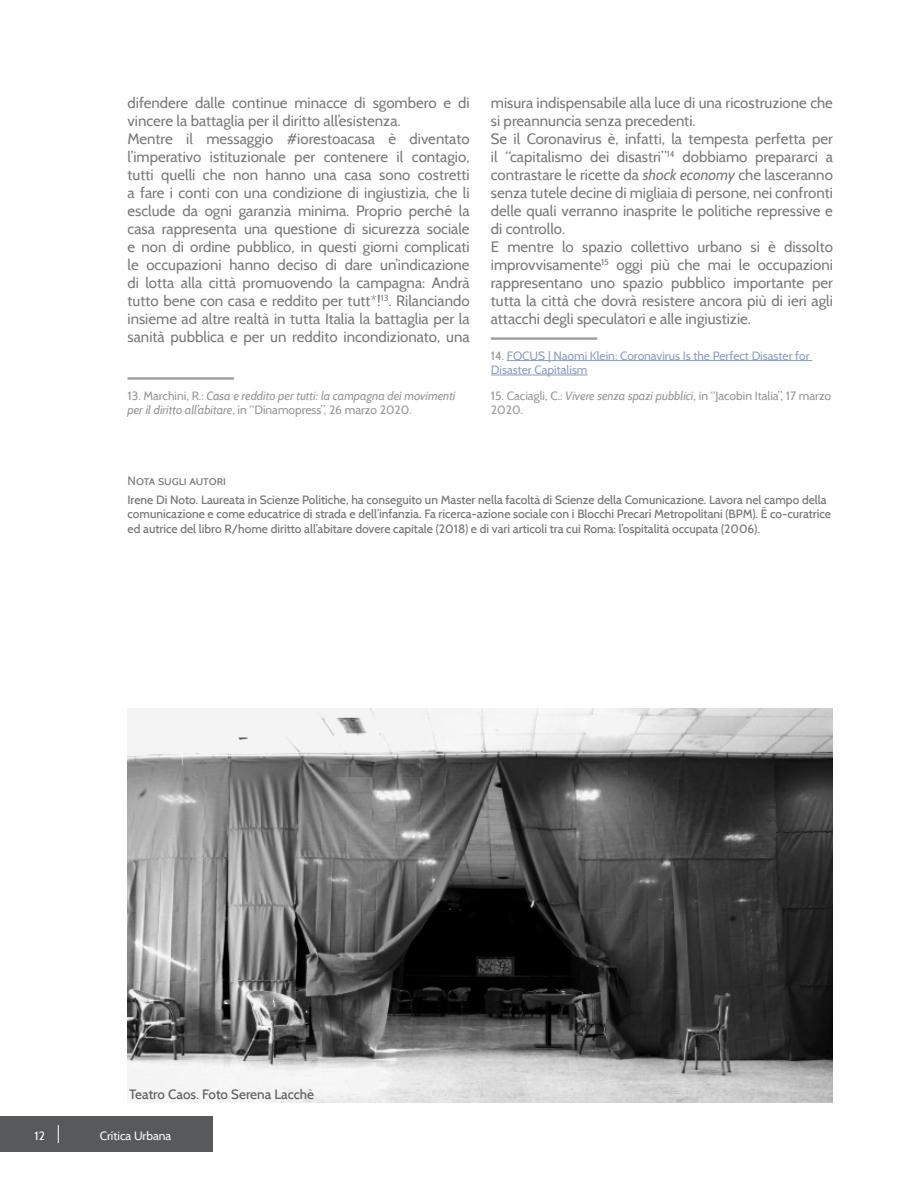
<style>
.page{position:relative;width:918px;height:1188px;background:#fff}
.page>*{position:absolute;margin:0;border:0;box-sizing:border-box;transform-origin:0 0}
.t1{font:15px/18px "Cabin";color:#77787b}
.t2{font:500 13.5px "Cabin";color:#636466}
.t3{font:500 12px/14.4px "Cabin";color:#77787b}
.t4{font:italic 12px/14.4px "Cabin";color:#939598}
.t5{font:12px/14.4px "Cabin";color:#879bc6}
.t6{font:12px/14.4px "Cabin";color:#939598}
.t7{font:12px "Cabin";color:#fff}
.t8{font:12px "Cabin";color:#77787b}
.s1{font-style:normal}
.s2{font-style:italic}
.s3{color:#939598}
</style>
<div class="page">
<div style="left:0;top:1116px;width:213px;height:36px;background:#58595b"></div>
<svg style="left:58px;top:1125px;width:1px;height:18px"></svg>
<hr style="left:128px;top:378px;width:106px;height:1px;background:#797a7d">
<hr style="left:128px;top:379px;width:106px;height:1px;background:#797a7d">
<hr style="left:491px;top:338px;width:106px;height:1px;background:#797a7d">
<hr style="left:491px;top:339px;width:106px;height:1px;background:#797a7d">
<hr style="left:507px;top:360px;width:305px;height:1px;background:#879bc6">
<hr style="left:491px;top:375px;width:97px;height:1px;background:#879bc6">
<img style="left:128px;top:709px;width:705px;height:394px">
<p class="t1" style="left:128px;top:94px;width:344px">difendere dalle continue minacce di sgombero e di vincere la battaglia per il diritto all’esistenza.<br>Mentre il messaggio #iorestoacasa è diventato l’imperativo istituzionale per contenere il contagio, tutti quelli che non hanno una casa sono costretti a fare i conti con una condizione di ingiustizia, che li esclude da ogni garanzia minima. Proprio perché la casa rappresenta una questione di sicurezza sociale e non di ordine pubblico, in questi giorni complicati le occupazioni hanno deciso di dare un’indicazione di lotta alla città promuovendo la campagna: Andrà tutto bene con casa e reddito per tutt*!<sup>13</sup>. Rilanciando insieme ad altre realtà in tutta Italia la battaglia per la sanità pubblica e per un reddito incondizionato, una</p>
<p class="t4" style="left:128px;top:388px;width:329px"><span class="s1">13. Marchini, R.:</span> Casa e reddito per tutti: la campagna dei movimenti per il diritto all’abitare<span class="s1">, in “Dinamopress”, 26 marzo 2020.</span></p>
<p class="t1" style="left:491px;top:94px;width:344px">misura indispensabile alla luce di una ricostruzione che si preannuncia senza precedenti.<br>Se il Coronavirus è, infatti, la tempesta perfetta per il “capitalismo dei disastri”<sup>14</sup> dobbiamo prepararci a contrastare le ricette da <span class="s2">shock economy</span> che lasceranno senza tutele decine di migliaia di persone, nei confronti delle quali verranno inasprite le politiche repressive e di controllo.<br>E mentre lo spazio collettivo urbano si è dissolto improvvisamente<sup>15</sup> oggi più che mai le occupazioni rappresentano uno spazio pubblico importante per tutta la città che dovrà resistere ancora più di ieri agli attacchi degli speculatori e alle ingiustizie.</p>
<p class="t5" style="left:491px;top:348px;width:320px"><span class="s3">14.</span> FOCUS | Naomi Klein: Coronavirus Is the Perfect Disaster for<br>Disaster Capitalism</p>
<p class="t6" style="left:491px;top:388px;width:342px">15. Caciagli, C.: <span class="s2">Vivere senza spazi pubblici</span>, in “Jacobin Italia”, 17 marzo<br>2020.</p>
<p class="t8" style="left:128px;top:474px;width:100px">Nota sugli autori</p>
<p class="t3" style="left:128px;top:493px;width:705px">Irene Di Noto. Laureata in Scienze Politiche, ha conseguito un Master nella facoltà di Scienze della Comunicazione. Lavora nel campo della comunicazione e come educatrice di strada e dell’infanzia. Fa ricerca-azione sociale con i Blocchi Precari Metropolitani (BPM). Ê co-curatrice ed autrice del libro R/home diritto all’abitare dovere capitale (2018) e di vari articoli tra cui Roma: l’ospitalità occupata (2006).</p>
<p class="t2" style="left:129px;top:1086px;width:187px">Teatro Caos. Foto Serena Lacchè</p>
<p class="t7" style="left:35px;top:1128px;width:12px">12</p>
<p class="t7" style="left:100px;top:1128px;width:73px">Crítica Urbana</p>
</div>
